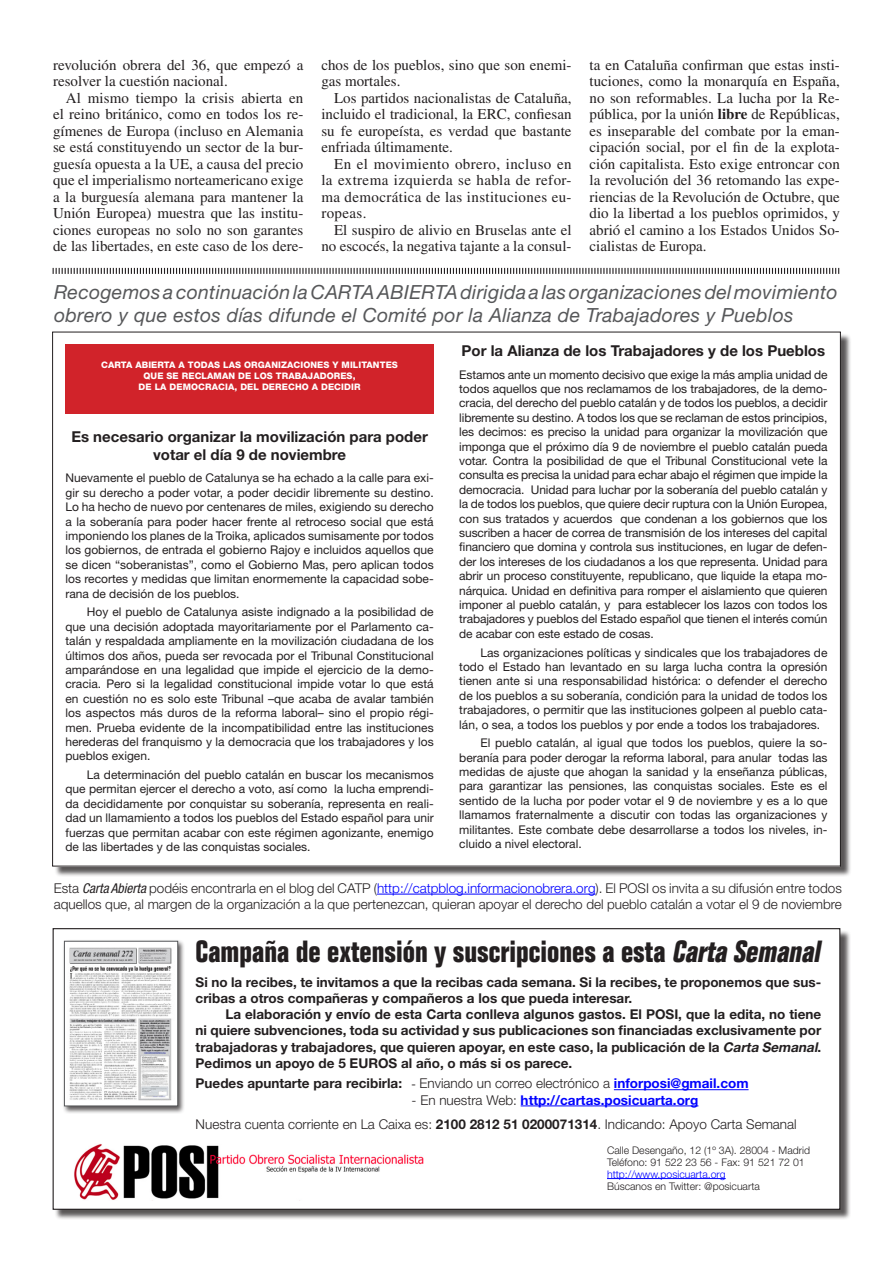
<style>
.page{position:relative;width:893px;height:1263px;background:#fff}
.page>*{position:absolute;margin:0;border:0;box-sizing:border-box;transform-origin:0 0}
.t1{font:700 condensed 30px "Folio Std";color:#231f20}
.Título_1{font:italic 19.5px/23.4px "Helvetica Neue LT Std";letter-spacing:.015em;color:#57585a}
.t2{font:15px/16.5px "Times LT Std";color:#231f20;text-align:justify}
.t3{font:700 15px/18px "Helvetica Neue LT Std";color:#231f20;text-align:center}
.texto_de_cuerpo_1{font:700 13.5px/16.2px "Helvetica Neue LT Std";color:#231f20}
.Título_1-2{font:300 13.5px/16.2px "Helvetica Neue LT Std";color:#231f20}
.texto_de_cuerpo_1-2{font:300 13.5px "Helvetica Neue LT Std";color:#231f20}
.t4{font:700 13.5px "Helvetica Neue LT Std";color:#0002ff}
.t5{font:12px/14.4px "Helvetica Neue LT Std";color:#231f20;text-align:justify}
.t6{font:300 10.5px "Helvetica Neue LT Std";color:#231f20}
.t7{font:300 10.5px "Helvetica Neue LT Std";color:#0002ff}
.t8{font:800 9px "Helvetica Neue LT Std";letter-spacing:.01em;color:#fff}
.s1{font-weight:700}
.s2{font-weight:400;font-style:italic;font-stretch:condensed}
.s3{color:#00f}
.s4{font-style:italic}
.s5{font-family:"Times LT Std";font-weight:400}
.s6{font-weight:300}
.s7{color:#0002ff}
.s8{font-weight:300;color:#231f20}
</style>
<div class="page">
<div style="left:54px;top:929px;width:797px;height:291px;background:#231f20;opacity:.75"></div>
<div style="left:53px;top:929px;width:787px;height:280px;background:#fff"></div>
<div style="left:63px;top:939px;width:123px;height:175px;background:#231f20;opacity:.75"></div>
<div style="left:64px;top:941px;width:114px;height:165px;background:#fff"></div>
<img style="left:69px;top:947px;width:103px;height:153px">
<div style="left:64px;top:941px;width:114px;height:165px;border:1px solid #57585a"></div>
<hr style="left:607px;top:1178px;width:119px;height:1px;background:#0002ff">
<hr style="left:614px;top:1089px;width:135px;height:1px;background:#0002ff">
<hr style="left:521px;top:1105px;width:177px;height:1px;background:#0002ff">
<img style="left:74px;top:1144px;width:350px;height:56px">
<svg style="left:52px;top:267px;width:788px;height:7px"></svg>
<div style="left:54px;top:333px;width:797px;height:544px;background:#231f20;opacity:.75"></div>
<div style="left:53px;top:332px;width:787px;height:534px;background:#fff"></div>
<div style="left:65px;top:345px;width:369px;height:69px;background:#d1232a"></div>
<hr style="left:377px;top:894px;width:219px;height:1px;background:#00f">
<p class="t2" style="left:53px;top:56px;width:252px">revolución obrera del 36, que empezó a resolver la cuestión nacional.</p>
<p class="t2" style="left:53px;top:89px;width:252px;text-indent:13px">Al mismo tiempo la crisis abierta en el reino británico, como en todos los re&shy;gímenes de Europa (incluso en Alemania se está constituyendo un sector de la bur&shy;guesía opuesta a la UE, a causa del precio que el imperialismo norteamericano exige a la burguesía alemana para mantener la Unión Europea) muestra que las institu&shy;ciones europeas no solo no son garantes de las libertades, en este caso de los dere-</p>
<p class="t2" style="left:590px;top:56px;width:252px">ta en Cataluña confirman que estas insti&shy;tuciones, como la monarquía en España, no son reformables. La lucha por la Re&shy;pública, por la unión <span class="s1">libre</span> de Repúblicas, es inseparable del combate por la eman&shy;cipación social, por el fin de la explota&shy;ción capitalista. Esto exige entroncar con la revolución del 36 retomando las expe&shy;riencias de la Revolución de Octubre, que dio la libertad a los pueblos oprimidos, y abrió el camino a los Estados Unidos So&shy;cialistas de Europa.</p>
<p class="Título_1" style="left:54px;top:280px;width:785px">Recogemos a continuación la CARTA ABIERTA dirigida a las organizaciones del movimiento obrero y que estos días difunde el Comité por la Alianza de Trabajadores y Pueblos</p>
<p class="t2" style="left:321px;top:56px;width:252px">chos de los pueblos, sino que son enemi&shy;gas mortales.</p>
<p class="t2" style="left:321px;top:89px;width:252px;text-indent:13px">Los partidos nacionalistas de Cataluña, incluido el tradicional, la ERC, confiesan su fe europeísta, es verdad que bastante enfriada últimamente.</p>
<p class="t2" style="left:321px;top:155px;width:252px;text-indent:13px">En el movimiento obrero, incluso en la extrema izquierda se habla de refor&shy;ma democrática de las instituciones eu&shy;ropeas.</p>
<p class="t2" style="left:321px;top:221px;width:252px;text-align:right">El suspiro de alivio en Bruselas ante el no escocés, la negativa tajante a la consul-</p>
<p class="t8" style="left:101px;top:360px;width:298px">CARTA ABIERTA A TODAS LAS ORGANIZACIONES Y MILITANTES</p>
<p class="t8" style="left:144px;top:370px;width:214px">QUE SE RECLAMAN DE LOS TRABAJADORES,</p>
<p class="t8" style="left:139px;top:381px;width:223px">DE LA DEMOCRACIA, DEL DERECHO A DECIDIR</p>
<p class="t3" style="left:71px;top:427px;width:358px">Es necesario organizar la movilización para poder votar el día 9 de noviembre</p>
<p class="t5" style="left:66px;top:471px;width:370px">Nuevamente el pueblo de Catalunya se ha echado a la calle para exi&shy;gir su derecho a poder votar, a poder decidir libremente su destino.<br>Lo ha hecho de nuevo por centenares de miles, exigiendo su derecho a la soberanía para poder hacer frente al retroceso social que está imponiendo los planes de la Troika, aplicados sumisamente por todos los gobiernos, de entrada el gobierno Rajoy e incluidos aquellos que se dicen “soberanistas”, como el Gobierno Mas, pero aplican todos los recortes y medidas que limitan enormemente la capacidad sobe&shy;rana de decisión de los pueblos.</p>
<p class="t5" style="left:66px;top:605px;width:370px;text-indent:21px">Hoy el pueblo de Catalunya asiste indignado a la posibilidad de que una decisión adoptada mayoritariamente por el Parlamento ca&shy;talán y respaldada ampliamente en la movilización ciudadana de los últimos dos años, pueda ser revocada por el Tribunal Constitucional amparándose en una legalidad que impide el ejercicio de la demo&shy;cracia. Pero si la legalidad constitucional impide votar lo que está en cuestión no es solo este Tribunal –que acaba de avalar también los aspectos más duros de la reforma laboral– sino el propio régi&shy;men. Prueba evidente de la incompatibilidad entre las instituciones herederas del franquismo y la democracia que los trabajadores y los pueblos exigen.</p>
<p class="t5" style="left:66px;top:767px;width:370px;text-indent:21px">La determinación del pueblo catalán en buscar los mecanismos que permitan ejercer el derecho a voto, así como la lucha emprendi&shy;da decididamente por conquistar su soberanía, representa en reali&shy;dad un llamamiento a todos los pueblos del Estado español para unir fuerzas que permitan acabar con este régimen agonizante, enemigo de las libertades y de las conquistas sociales.</p>
<p class="t3" style="left:462px;top:341px;width:365px">Por la Alianza de los Trabajadores y de los Pueblos</p>
<p class="t5" style="left:459px;top:367px;width:370px">Estamos ante un momento decisivo que exige la más amplia unidad de todos aquellos que nos reclamamos de los trabajadores, de la demo&shy;cracia, del derecho del pueblo catalán y de todos los pueblos, a decidir libremente su destino. A todos los que se reclaman de estos principios, les decimos: es preciso la unidad para organizar la movilización que imponga que el próximo día 9 de noviembre el pueblo catalán pueda votar. Contra la posibilidad de que el Tribunal Constitucional vete la consulta es precisa la unidad para echar abajo el régimen que impide la democracia. Unidad para luchar por la soberanía del pueblo catalán y la de todos los pueblos, que quiere decir ruptura con la Unión Europea, con sus tratados y acuerdos que condenan a los gobiernos que los suscriben a hacer de correa de transmisión de los intereses del capital financiero que domina y controla sus instituciones, en lugar de defen&shy;der los intereses de los ciudadanos a los que representa. Unidad para abrir un proceso constituyente, republicano, que liquide la etapa mo&shy;nárquica. Unidad en definitiva para romper el aislamiento que quieren imponer al pueblo catalán, y para establecer los lazos con todos los trabajadores y pueblos del Estado español que tienen el interés común de acabar con este estado de cosas.</p>
<p class="t5" style="left:459px;top:645px;width:370px;text-indent:21px">Las organizaciones políticas y sindicales que los trabajadores de todo el Estado han levantado en su larga lucha contra la opresión tienen ante si una responsabilidad histórica: o defender el derecho de los pueblos a su soberanía, condición para la unidad de todos los trabajadores, o permitir que las instituciones golpeen al pueblo cata&shy;lán, o sea, a todos los pueblos y por ende a todos los trabajadores.</p>
<p class="t5" style="left:459px;top:735px;width:370px;text-indent:21px">El pueblo catalán, al igual que todos los pueblos, quiere la so&shy;beranía para poder derogar la reforma laboral, para anular todas las medidas de ajuste que ahogan la sanidad y la enseñanza públicas, para garantizar las pensiones, las conquistas sociales. Este es el sentido de la lucha por poder votar el 9 de noviembre y es a lo que llamamos fraternalmente a discutir con todas las organizaciones y militantes. Este combate debe desarrollarse a todos los niveles, in&shy;cluido a nivel electoral.</p>
<p class="Título_1-2" style="left:54px;top:879px;width:790px">Esta <span class="s2">Carta Abierta</span> podéis encontrarla en el blog del CATP (<span class="s3">http://catpblog.informacionobrera.org</span>). El POSI os invita a su difusión entre todos aquellos que, al margen de la organización a la que pertenezcan, quieran apoyar el derecho del pueblo catalán a votar el 9 de noviembre</p>
<p class="t1" style="left:196px;top:935px;width:632px">Campaña de extensión y suscripciones a esta <span class="s4">Carta Semanal</span></p>
<p class="texto_de_cuerpo_1" style="left:196px;top:973px;width:627px">Si no la recibes, te invitamos a que la recibas cada semana. Si la recibes, te proponemos que sus&shy;cribas a otros compañeras y compañeros a los que pueda interesar.</p>
<p class="texto_de_cuerpo_1" style="left:196px;top:1006px;width:627px;text-align:justify;text-indent:30px">La elaboración y envío de esta Carta conlleva algunos gastos. El POSI, que la edita, no tiene ni quiere subvenciones, toda su actividad y sus publicaciones son financiadas exclusivamente por trabajadoras y trabajadores, que quieren apoyar, en este caso, la publicación de la <span class="s4">Carta Semanal</span>.<br>Pedimos un apoyo de 5 EUROS al año, o más si os parece.</p>
<p class="texto_de_cuerpo_1" style="left:196px;top:1075px;width:554px">Puedes apuntarte para recibirla: <span class="s5">-</span> <span class="s6">Enviando un correo electrónico a</span> <span class="s7">inforposi@gmail.com</span></p>
<p class="t4" style="left:412px;top:1091px;width:288px"><span class="s8">- En nuestra Web:</span> http://cartas.posicuarta.org</p>
<p class="texto_de_cuerpo_1-2" style="left:196px;top:1116px;width:603px">Nuestra cuenta corriente en La Caixa es: <span class="s1">2100 2812 51 0200071314</span>. Indicando: Apoyo Carta Semanal</p>
<p class="t6" style="left:607px;top:1143px;width:205px">Calle Desengaño, 12 (1º 3A). 28004 - Madrid</p>
<p class="t6" style="left:607px;top:1155px;width:199px">Teléfono: 91 522 23 56 - Fax: 91 521 72 01</p>
<p class="t7" style="left:607px;top:1167px;width:120px">http://www.posicuarta.org</p>
<p class="t6" style="left:607px;top:1179px;width:154px">Búscanos en Twitter: @posicuarta</p>
</div>
